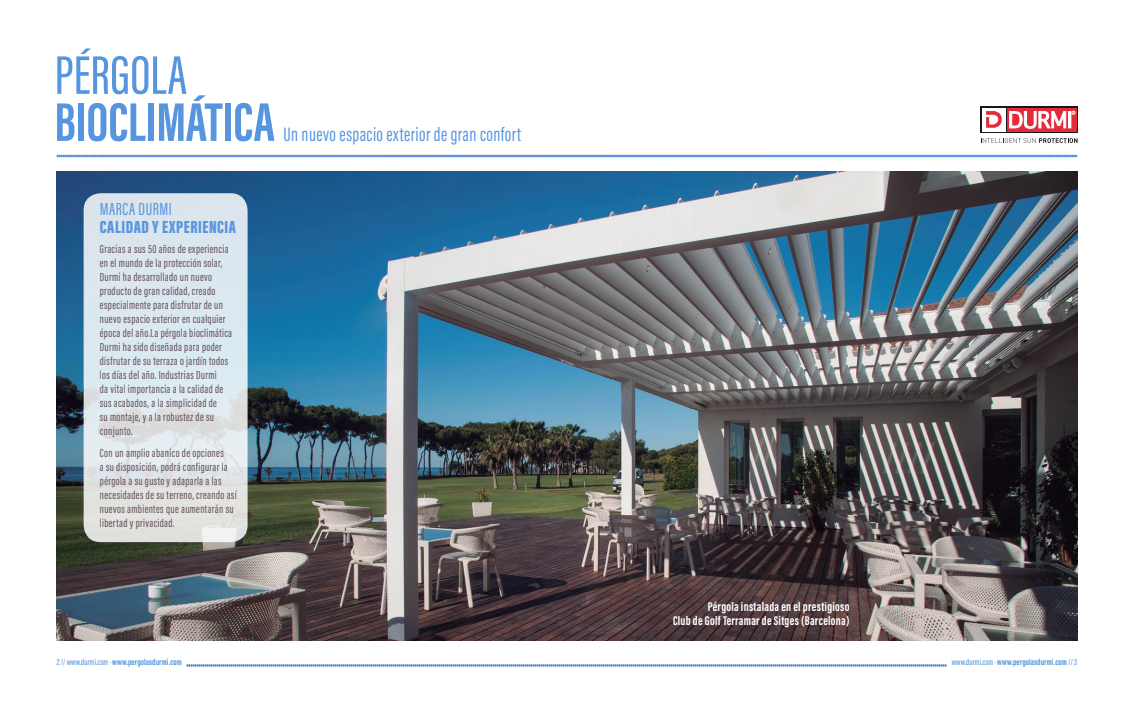
<style>
.page{position:relative;width:1134px;height:709px;background:#fff}
.page>*{position:absolute;margin:0;border:0;box-sizing:border-box;transform-origin:0 0}
.t1{font:700 56px "Acumin Pro Extra Cond";color:#5796de}
.t2{font:500 56px "Acumin Pro Extra Cond";color:#5796de}
.t3{font:20px "Acumin Pro Extra Cond";letter-spacing:.02em;color:#5796de}
.t4{font:900 18px "Acumin Pro Extra Cond";letter-spacing:.03em;color:#5796de}
.t5{font:18px "Acumin Pro Extra Cond";letter-spacing:.03em;color:#5796de}
.t6{font:700 13px "Acumin Pro Extra Cond";letter-spacing:.02em;color:#fff}
.t7{font:12px/14px "Acumin Pro Extra Cond";letter-spacing:.03em;color:#624d58}
.t8{font:700 9px "Acumin Pro Extra Cond";letter-spacing:.01em;color:#5796de}
.s1{font-weight:500}
</style>
<div class="page">
<svg style="left:57px;top:155px;width:1020px;height:2px;background:#5997de"></svg>
<svg style="left:980px;top:106px;width:98px;height:26px"></svg>
<div style="left:982px;top:108px;width:23px;height:23px;background:#fff"></div>
<div style="left:1007px;top:108px;width:69px;height:23px;background:#e32b3b"></div>
<svg style="left:986px;top:111px;width:16px;height:17px"></svg>
<svg style="left:1009px;top:111px;width:66px;height:18px"></svg>
<svg style="left:981px;top:138px;width:96px;height:5px"></svg>
<img style="left:57px;top:171px;width:1020px;height:470px">
<div style="left:84px;top:193px;width:164px;height:349px;background:linear-gradient(to bottom,#d9e7f2,#e2e5e3);border-radius:17px"></div>
<svg style="left:186px;top:664px;width:761px;height:2px;background:#75a8e3"></svg>
<p class="t2" style="left:55px;top:41px;width:134px">PÉRGOLA</p>
<p class="t1" style="left:55px;top:88px;width:222px">BIOCLIMÁTICA</p>
<p class="t3" style="left:283px;top:123px;width:239px">Un nuevo espacio exterior de gran confort</p>
<p class="t5" style="left:100px;top:198px;width:73px">MARCA DURMI</p>
<p class="t4" style="left:100px;top:216px;width:138px">CALIDAD Y EXPERIENCIA</p>
<p class="t7" style="left:100px;top:242px;width:134px">Gracias a sus 50 años de experiencia en el mundo de la protección solar,<br>Durmi ha desarrollado un nuevo producto de gran calidad, creado especialmente para disfrutar de un nuevo espacio exterior en cualquier época del año.La pérgola bioclimática<br>Durmi ha sido diseñada para poder disfrutar de su terraza o jardín todos los días del año. Industrias Durmi<br>da vital importancia a la calidad de sus acabados, a la simplicidad de<br>su montaje, y a la robustez de su conjunto.</p>
<p class="t7" style="left:100px;top:446px;width:138px">Con un amplio abanico de opciones<br>a su disposición, podrá configurar la pérgola a su gusto y adaparla a las necesidades de su terreno, creando así nuevos ambientes que aumentarán su libertad y privacidad.</p>
<p class="t6" style="left:708px;top:599px;width:143px">Pérgola instalada en el prestigioso</p>
<p class="t6" style="left:673px;top:613px;width:178px">Club de Golf Terramar de Sitges (Barcelona)</p>
<p class="t8" style="left:57px;top:657px;width:127px"><span class="s1">2 // www.durmi.com ·</span> www.pergolasdurmi.com</p>
<p class="t8" style="left:952px;top:657px;width:127px"><span class="s1">www.durmi.com ·</span> www.pergolasdurmi.com <span class="s1">// 3</span></p>
</div>
